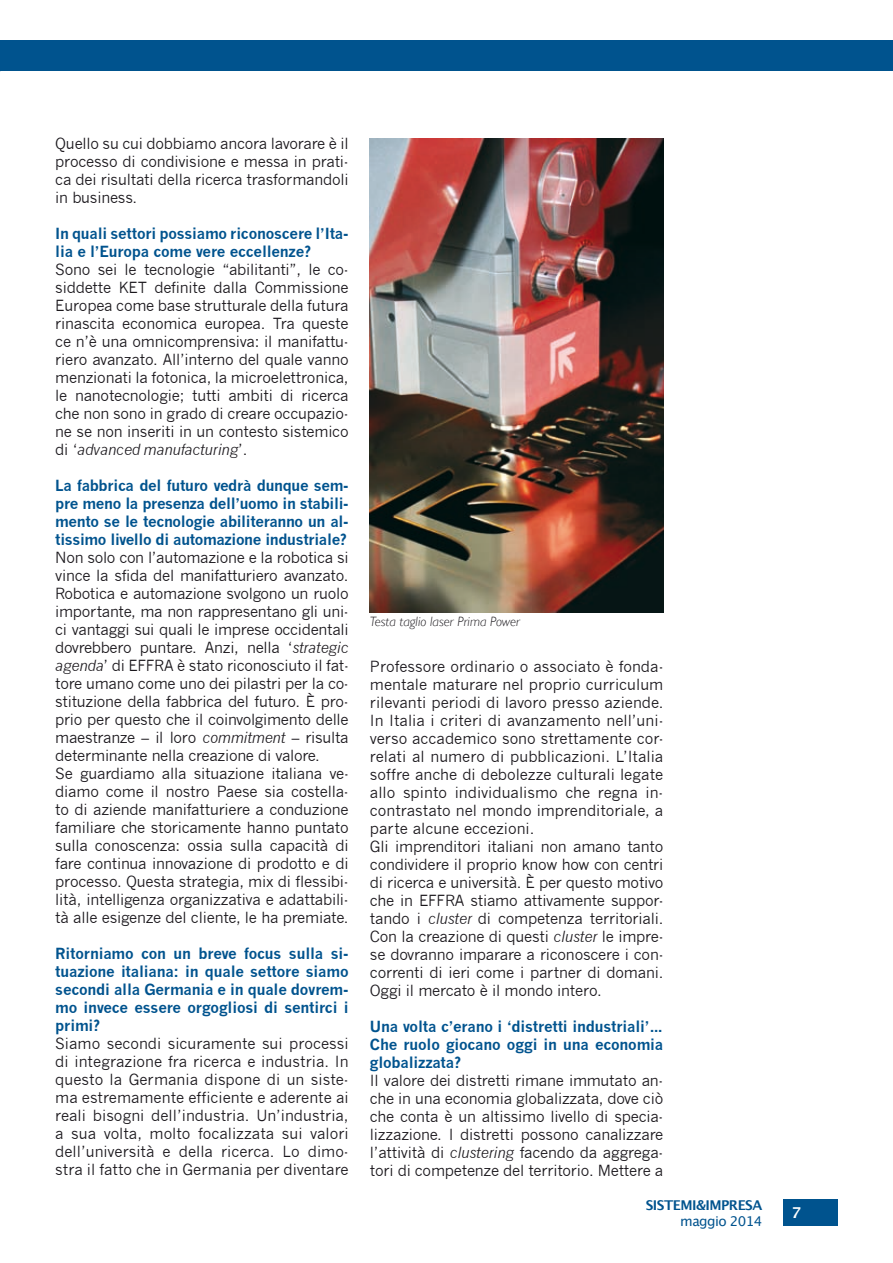
<style>
.page{position:relative;width:893px;height:1263px;background:#fff}
.page>*{position:absolute;margin:0;border:0;box-sizing:border-box;transform-origin:0 0}
.t1{font:15px/18px "News Gothic";letter-spacing:-.015em;color:#1a171c;text-align:justify}
.t2{font:700 15px/18px "News Gothic";letter-spacing:-.015em;color:#00538e;text-align:justify}
.t3{font:600 15px "Lucida Sans";color:#fff}
.t4{font:italic 300 13.5px "Gill Sans";color:#1a171c}
.t5{font:700 13.5px "Lucida Grande";letter-spacing:-.04em;color:#00538e}
.t6{font:13.5px "Lucida Grande";letter-spacing:-.04em;color:#00538e}
.s1{font-style:italic}
</style>
<div class="page">
<div style="left:784px;top:1199px;width:54px;height:27px;background:#00538e"></div>
<div style="left:0;top:40px;width:893px;height:31px;background:#00538e"></div>
<img style="left:370px;top:138px;width:293px;height:474px">
<p class="t1" style="left:55px;top:135px;width:295px">Quello su cui dobbiamo ancora lavorare è il processo di condivisione e messa in prati&shy;ca dei risultati della ricerca trasformandoli in business.</p>
<p class="t2" style="left:55px;top:225px;width:295px">In quali settori possiamo riconoscere l’Ita&shy;lia e l’Europa come vere eccellenze?</p>
<p class="t1" style="left:55px;top:261px;width:295px">Sono sei le tecnologie “abilitanti”, le co&shy;siddette KET definite dalla Commissione Europea come base strutturale della futura rinascita economica europea. Tra queste ce n’è una omnicomprensiva: il manifattu&shy;riero avanzato. All’interno del quale vanno menzionati la fotonica, la microelettronica, le nanotecnologie; tutti ambiti di ricerca che non sono in grado di creare occupazio&shy;ne se non inseriti in un contesto sistemico di ‘<span class="s1">advanced manufacturing</span>’.</p>
<p class="t2" style="left:55px;top:477px;width:295px">La fabbrica del futuro vedrà dunque sem&shy;pre meno la presenza dell’uomo in stabili&shy;mento se le tecnologie abiliteranno un al&shy;tissimo livello di automazione industriale?</p>
<p class="t1" style="left:55px;top:549px;width:295px;text-align:left">Non solo con l’automazione e la robotica si vince la sfida del manifatturiero avanzato.<br>Robotica e automazione svolgono un ruolo importante, ma non rappresentano gli uni&shy;ci vantaggi sui quali le imprese occidentali dovrebbero puntare. Anzi, nella ‘<span class="s1">strategic agenda</span>’ di EFFRA è stato riconosciuto il fat&shy;tore umano come uno dei pilastri per la co&shy;stituzione della fabbrica del futuro. È pro&shy;prio per questo che il coinvolgimento delle maestranze – il loro <span class="s1">commitment</span> – risulta determinante nella creazione di valore.<br>Se guardiamo alla situazione italiana ve&shy;diamo come il nostro Paese sia costella&shy;to di aziende manifatturiere a conduzione familiare che storicamente hanno puntato sulla conoscenza: ossia sulla capacità di fare continua innovazione di prodotto e di processo. Questa strategia, mix di flessibi&shy;lità, intelligenza organizzativa e adattabili&shy;tà alle esigenze del cliente, le ha premiate.</p>
<p class="t2" style="left:55px;top:945px;width:295px">Ritorniamo con un breve focus sulla si&shy;tuazione italiana: in quale settore siamo secondi alla Germania e in quale dovrem&shy;mo invece essere orgogliosi di sentirci i primi?</p>
<p class="t1" style="left:55px;top:1035px;width:295px">Siamo secondi sicuramente sui processi di integrazione fra ricerca e industria. In questo la Germania dispone di un siste&shy;ma estremamente efficiente e aderente ai reali bisogni dell’industria. Un’industria, a sua volta, molto focalizzata sui valori dell’università e della ricerca. Lo dimo&shy;stra il fatto che in Germania per diventare</p>
<p class="t4" style="left:370px;top:614px;width:151px">Testa taglio laser Prima Power</p>
<p class="t1" style="left:370px;top:658px;width:295px;text-align:left">Professore ordinario o associato è fonda&shy;mentale maturare nel proprio curriculum rilevanti periodi di lavoro presso aziende.<br>In Italia i criteri di avanzamento nell’uni&shy;verso accademico sono strettamente cor&shy;relati al numero di pubblicazioni. L’Italia soffre anche di debolezze culturali legate allo spinto individualismo che regna in&shy;contrastato nel mondo imprenditoriale, a parte alcune eccezioni.<br>Gli imprenditori italiani non amano tanto condividere il proprio know how con centri di ricerca e università. È per questo motivo che in EFFRA stiamo attivamente suppor&shy;tando i <span class="s1">cluster</span> di competenza territoriali.<br>Con la creazione di questi <span class="s1">cluster</span> le impre&shy;se dovranno imparare a riconoscere i con&shy;correnti di ieri come i partner di domani.<br>Oggi il mercato è il mondo intero.</p>
<p class="t2" style="left:370px;top:1017px;width:295px">Una volta c’erano i ‘distretti industriali’… Che ruolo giocano oggi in una economia globalizzata?</p>
<p class="t1" style="left:370px;top:1072px;width:295px">Il valore dei distretti rimane immutato an&shy;che in una economia globalizzata, dove ciò che conta è un altissimo livello di specia&shy;lizzazione. I distretti possono canalizzare l’attività di <span class="s1">clustering</span> facendo da aggrega&shy;tori di competenze del territorio. Mettere a</p>
<p class="t5" style="left:646px;top:1194px;width:118px">SISTEMI&amp;IMPRESA</p>
<p class="t6" style="left:680px;top:1213px;width:84px">maggio 2014</p>
<p class="t3" style="left:792px;top:1204px;width:11px">7</p>
</div>
